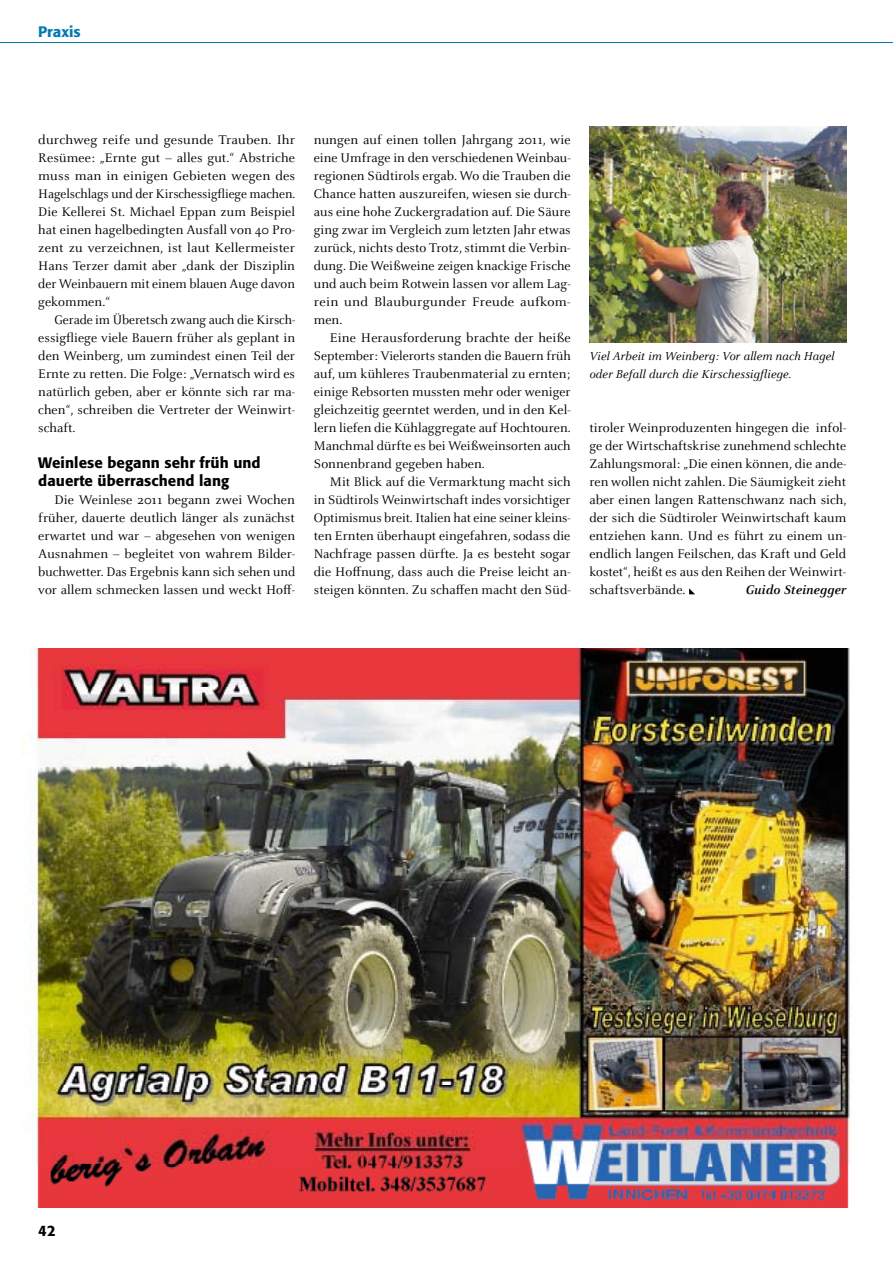
<style>
.page{position:relative;width:893px;height:1263px;background:#fff}
.page>*{position:absolute;margin:0;border:0;box-sizing:border-box;transform-origin:0 0}
.t1{font:500 15px/18px "Formata";letter-spacing:.005em;color:#000}
.t2{font:500 15px "Formata";color:#007bb0}
.t3{font:13.8px/18px "Celeste OT";letter-spacing:.005em;color:#000;text-align:justify}
.t4{font:italic 700 13.8px "Celeste OT";letter-spacing:.005em;color:#000}
.t5{font:italic 12.75px/18px "Celeste OT";letter-spacing:.005em;color:#000}
</style>
<div class="page">
<hr style="left:0;top:42px;width:893px;height:1px;background:#007bb0">
<svg style="left:689px;top:588px;width:6px;height:6px"></svg>
<img style="left:589px;top:126px;width:257px;height:216px">
<img style="left:30px;top:648px;width:822px;height:560px">
<p class="t2" style="left:38px;top:23px;width:44px">Praxis</p>
<p class="t3" style="left:38px;top:131px;width:259px">durchweg reife und gesunde Trauben. Ihr Resümee: „Ernte gut – alles gut.“ Abstriche muss man in einigen Gebieten wegen des Hagelschlags und der Kirschessigfliege machen.<br>Die Kellerei St. Michael Eppan zum Beispiel hat einen hagelbedingten Ausfall von 40 Pro&shy;zent zu verzeichnen, ist laut Kellermeister Hans Terzer damit aber „dank der Disziplin der Weinbauern mit einem blauen Auge davon gekommen.“</p>
<p class="t3" style="left:38px;top:311px;width:258px;text-indent:16px">Gerade im Überetsch zwang auch die Kirsch&shy;essigfliege viele Bauern früher als geplant in den Weinberg, um zumindest einen Teil der Ernte zu retten. Die Folge: „Vernatsch wird es natürlich geben, aber er könnte sich rar ma&shy;chen“, schreiben die Vertreter der Weinwirt&shy;schaft.</p>
<p class="t1" style="left:38px;top:454px;width:224px">Weinlese begann sehr früh und dauerte überraschend lang</p>
<p class="t3" style="left:38px;top:491px;width:258px;text-indent:16px">Die Weinlese 2011 begann zwei Wochen früher, dauerte deutlich länger als zunächst erwartet und war – abgesehen von wenigen Ausnahmen – begleitet von wahrem Bilder&shy;buchwetter. Das Ergebnis kann sich sehen und vor allem schmecken lassen und weckt Hoff-</p>
<p class="t3" style="left:314px;top:131px;width:258px">nungen auf einen tollen Jahrgang 2011, wie eine Umfrage in den verschiedenen Weinbau&shy;regionen Südtirols ergab. Wo die Trauben die Chance hatten auszureifen, wiesen sie durch&shy;aus eine hohe Zuckergradation auf. Die Säure ging zwar im Vergleich zum letzten Jahr etwas zurück, nichts desto Trotz, stimmt die Verbin&shy;dung. Die Weißweine zeigen knackige Frische und auch beim Rotwein lassen vor allem Lag&shy;rein und Blauburgunder Freude aufkom&shy;men.</p>
<p class="t3" style="left:314px;top:329px;width:259px;text-indent:16px">Eine Herausforderung brachte der heiße September: Vielerorts standen die Bauern früh auf, um kühleres Traubenmaterial zu ernten; einige Rebsorten mussten mehr oder weniger gleichzeitig geerntet werden, und in den Kel&shy;lern liefen die Kühlaggregate auf Hochtouren.<br>Manchmal dürfte es bei Weißweinsorten auch Sonnenbrand gegeben haben.</p>
<p class="t3" style="left:314px;top:473px;width:258px;text-indent:16px">Mit Blick auf die Vermarktung macht sich in Südtirols Weinwirtschaft indes vorsichtiger Optimismus breit. Italien hat eine seiner kleins&shy;ten Ernten überhaupt eingefahren, sodass die Nachfrage passen dürfte. Ja es besteht sogar die Hoffnung, dass auch die Preise leicht an&shy;steigen könnten. Zu schaffen macht den Süd-</p>
<p class="t5" style="left:589px;top:347px;width:246px">Viel Arbeit im Weinberg: Vor allem nach Hagel oder Befall durch die Kirschessigfliege.</p>
<p class="t3" style="left:589px;top:419px;width:259px">tiroler Weinproduzenten hingegen die infol&shy;ge der Wirtschaftskrise zunehmend schlechte Zahlungsmoral: „Die einen können, die ande&shy;ren wollen nicht zahlen. Die Säumigkeit zieht aber einen langen Rattenschwanz nach sich, der sich die Südtiroler Weinwirtschaft kaum entziehen kann. Und es führt zu einem un&shy;endlich langen Feilschen, das Kraft und Geld kostet“, heißt es aus den Reihen der Weinwirt&shy;schaftsverbände.</p>
<p class="t4" style="left:746px;top:582px;width:102px">Guido Steinegger</p>
<p class="t1" style="left:38px;top:1222px;width:19px">42</p>
</div>
